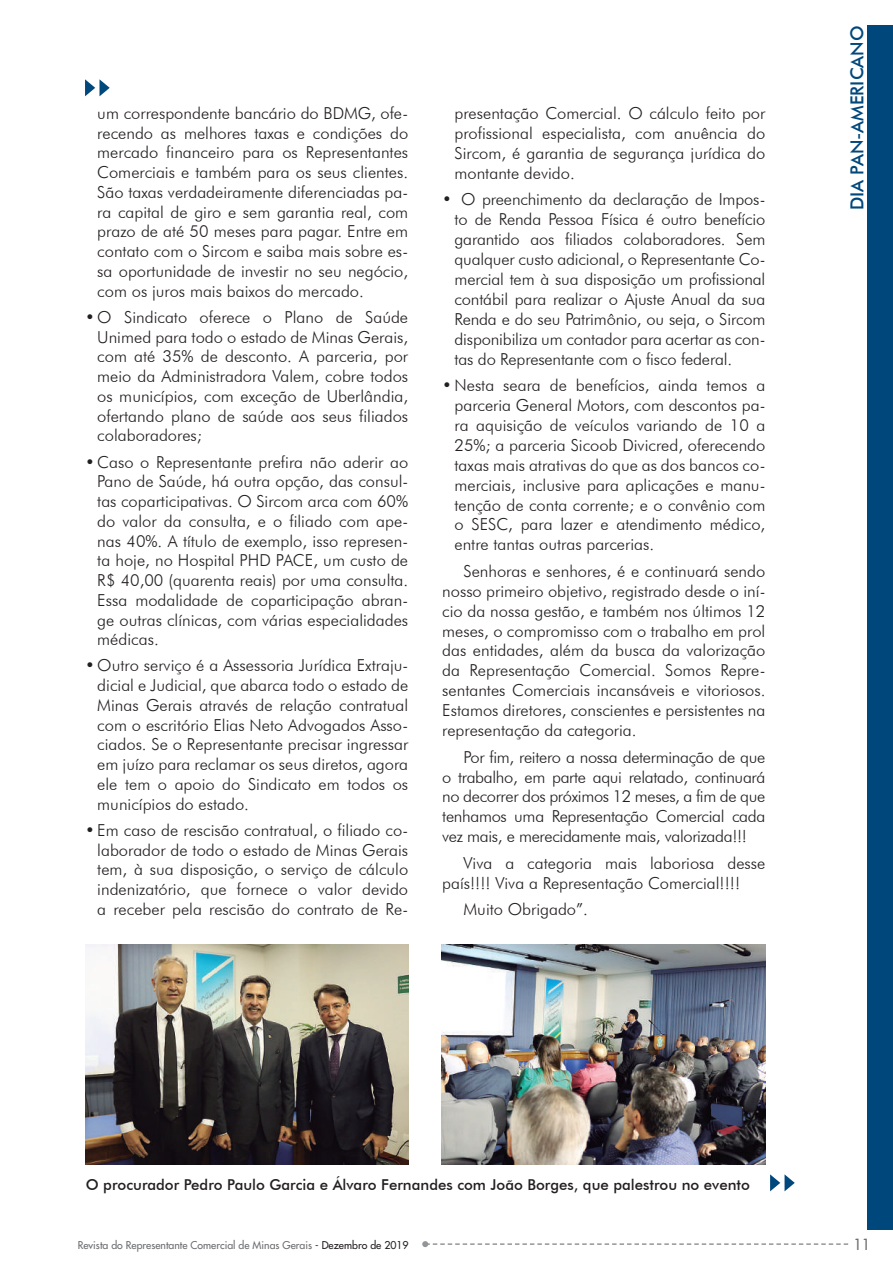
<style>
.page{position:relative;width:893px;height:1276px;background:#fff}
.page>*{position:absolute;margin:0;border:0;box-sizing:border-box;transform-origin:0 0}
.t1{font:500 18px "Futura BT";color:#00477b}
.t2{font:300 16.5px/19.8px "Futura BT";color:#231f20;text-align:justify}
.t3{font:500 15px "Futura BT";color:#231f20}
.t4{font:15px "Futura LT";color:#6c6d70}
.t5{font:10.5px "Futura LT";color:#6c6d70}
.s1{color:#231f20}
</style>
<div class="page">
<svg style="left:422px;top:1241px;width:426px;height:6px"></svg>
<div style="left:867px;top:26px;width:26px;height:1204px;background:#00477b"></div>
<svg style="left:85px;top:79px;width:25px;height:17px"></svg>
<svg style="left:770px;top:1174px;width:25px;height:17px"></svg>
<img style="left:85px;top:944px;width:323px;height:220px">
<img style="left:442px;top:944px;width:323px;height:220px">
<p class="t2" style="left:97px;top:103px;width:312px">um correspondente bancário do BDMG, ofe&shy;recendo as melhores taxas e condições do mercado financeiro para os Representantes Comerciais e também para os seus clientes.<br>São taxas verdadeiramente diferenciadas pa&shy;ra capital de giro e sem garantia real, com prazo de até 50 meses para pagar. Entre em contato com o Sircom e saiba mais sobre es&shy;sa oportunidade de investir no seu negócio, com os juros mais baixos do mercado.</p>
<p class="t2" style="left:97px;top:307px;width:312px;text-indent:-12px">• O Sindicato oferece o Plano de Saúde Unimed para todo o estado de Minas Gerais, com até 35% de desconto. A parceria, por meio da Administradora Valem, cobre todos os municípios, com exceção de Uberlândia, ofertando plano de saúde aos seus filiados colaboradores;</p>
<p class="t2" style="left:97px;top:451px;width:312px;text-indent:-12px">• Caso o Representante prefira não aderir ao Pano de Saúde, há outra opção, das consul&shy;tas coparticipativas. O Sircom arca com 60% do valor da consulta, e o filiado com ape&shy;nas 40%. A título de exemplo, isso represen&shy;ta hoje, no Hospital PHD PACE, um custo de R$ 40,00 (quarenta reais) por uma consulta.<br>Essa modalidade de coparticipação abran&shy;ge outras clínicas, com várias especialidades médicas.</p>
<p class="t2" style="left:97px;top:655px;width:312px;text-indent:-12px">• Outro serviço é a Assessoria Jurídica Extraju&shy;dicial e Judicial, que abarca todo o estado de Minas Gerais através de relação contratual com o escritório Elias Neto Advogados Asso&shy;ciados. Se o Representante precisar ingressar em juízo para reclamar os seus diretos, agora ele tem o apoio do Sindicato em todos os municípios do estado.</p>
<p class="t2" style="left:97px;top:820px;width:312px;text-indent:-12px">• Em caso de rescisão contratual, o filiado co&shy;laborador de todo o estado de Minas Gerais tem, à sua disposição, o serviço de cálculo indenizatório, que fornece o valor devido a receber pela rescisão do contrato de Re-</p>
<p class="t2" style="left:454px;top:103px;width:312px">presentação Comercial. O cálculo feito por profissional especialista, com anuência do Sircom, é garantia de segurança jurídica do montante devido.</p>
<p class="t2" style="left:454px;top:189px;width:312px;text-indent:-12px">• O preenchimento da declaração de Impos&shy;to de Renda Pessoa Física é outro benefício garantido aos filiados colaboradores. Sem qualquer custo adicional, o Representante Co&shy;mercial tem à sua disposição um profissional contábil para realizar o Ajuste Anual da sua Renda e do seu Patrimônio, ou seja, o Sircom disponibiliza um contador para acertar as con&shy;tas do Representante com o fisco federal.</p>
<p class="t2" style="left:454px;top:375px;width:312px;text-indent:-12px">• Nesta seara de benefícios, ainda temos a parceria General Motors, com descontos pa&shy;ra aquisição de veículos variando de 10 a 25%; a parceria Sicoob Divicred, oferecendo taxas mais atrativas do que as dos bancos co&shy;merciais, inclusive para aplicações e manu&shy;tenção de conta corrente; e o convênio com o SESC, para lazer e atendimento médico, entre tantas outras parcerias.</p>
<p class="t2" style="left:442px;top:561px;width:325px;text-indent:21px">Senhoras e senhores, é e continuará sendo nosso primeiro objetivo, registrado desde o iní&shy;cio da nossa gestão, e também nos últimos 12 meses, o compromisso com o trabalho em prol das entidades, além da busca da valorização da Representação Comercial. Somos Repre&shy;sentantes Comerciais incansáveis e vitoriosos.<br>Estamos diretores, conscientes e persistentes na representação da categoria.</p>
<p class="t2" style="left:442px;top:746px;width:325px;text-indent:21px">Por fim, reitero a nossa determinação de que o trabalho, em parte aqui relatado, continuará no decorrer dos próximos 12 meses, a fim de que tenhamos uma Representação Comercial cada vez mais, e merecidamente mais, valorizada!!!</p>
<p class="t2" style="left:442px;top:852px;width:325px;text-indent:21px">Viva a categoria mais laboriosa desse país!!!! Viva a Representação Comercial!!!!</p>
<p class="t2" style="left:463px;top:899px;width:126px">Muito Obrigado”.</p>
<p class="t1" style="left:846px;top:210px;width:186px;rotate:-90deg">DIA PAN-AMERICANO</p>
<p class="t3" style="left:86px;top:1175px;width:666px">O procurador Pedro Paulo Garcia e Álvaro Fernandes com João Borges, que palestrou no evento</p>
<p class="t5" style="left:78px;top:1238px;width:332px">Revista do Representante Comercial de Minas Gerais <span class="s1">- Dezembro de 2019</span></p>
<p class="t4" style="left:853px;top:1235px;width:19px">11</p>
</div>
